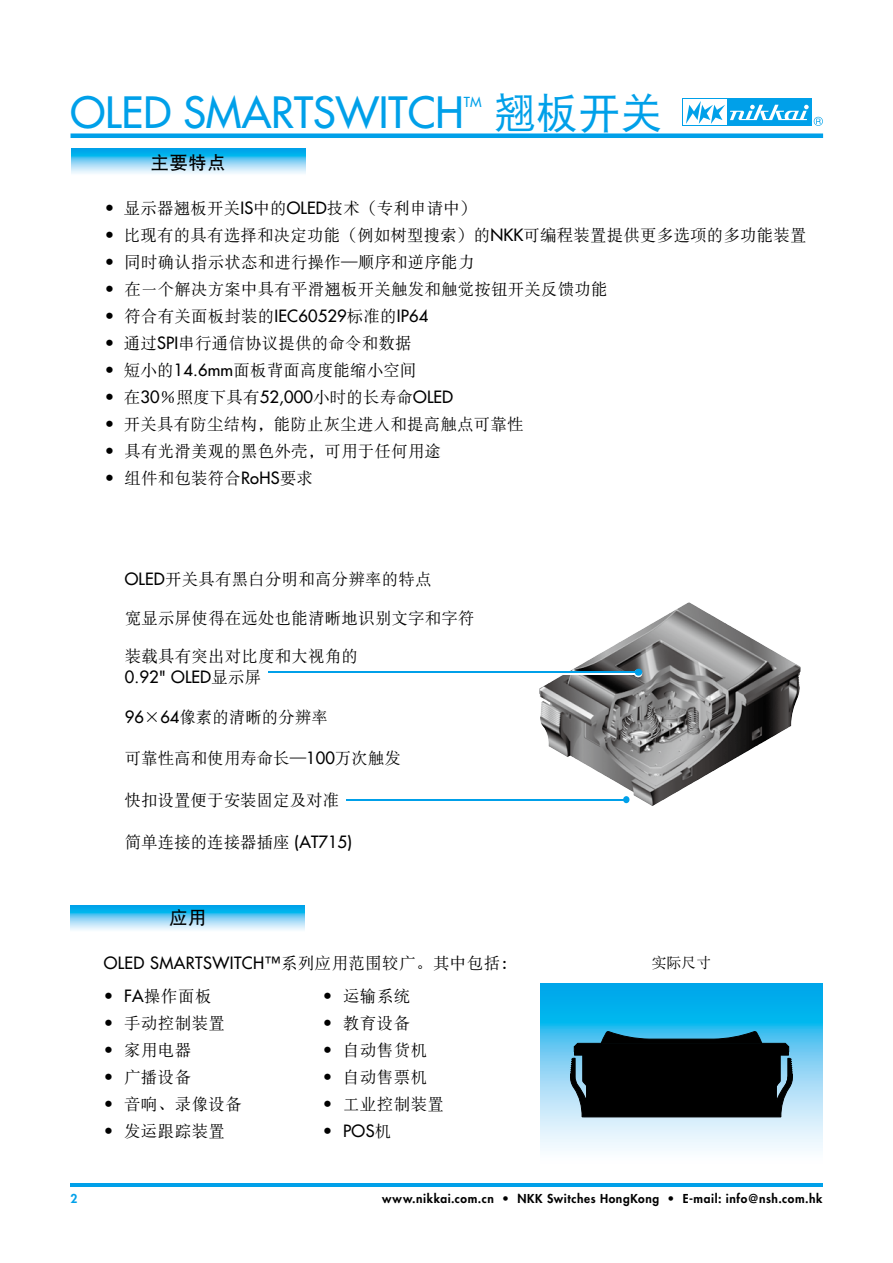
<style>
.page{position:relative;width:893px;height:1263px;background:#fff}
.page>*{position:absolute;margin:0;border:0;box-sizing:border-box;transform-origin:0 0}
.t1{font:42px "Futura";color:#00a0e9}
.t2{font:42px "DFP Hei W5 G Bpc EUC H";color:#00a0e9}
.t3{font:18px "DFP Hei W7 G Bpc EUC H";letter-spacing:.05em;color:#000}
.t4{font:16.5px "DFP Song W5 G Bpc EUC H";letter-spacing:.01em;color:#000}
.t5{font:16.5px "Futura";letter-spacing:.01em;color:#000}
.t6{font:15px "DFP Song W5 G Bpc EUC H";color:#000}
.t7{font:13.5px "Futura";color:#00a0e9}
.t8{font:800 12px "Futura Std";letter-spacing:.05em;color:#000}
.t9{font:800 12px "Futura Std";color:#00a0e9}
.s1{font-family:"Futura"}
.s2{font-family:"DFP Song W5 G Bpc EUC H"}
</style>
<div class="page">
<hr style="left:71px;top:1183px;width:752px;height:3px;background:#00a0e9">
<svg style="left:71px;top:133px;width:752px;height:5px"></svg>
<div style="left:682px;top:99px;width:130px;height:27px;background:#00a0e9"></div>
<div style="left:683px;top:100px;width:44px;height:25px;background:#fff"></div>
<svg style="left:686px;top:101px;width:137px;height:25px"></svg>
<svg style="left:71px;top:148px;width:234px;height:26px"></svg>
<svg style="left:71px;top:905px;width:233px;height:25px"></svg>
<img style="left:540px;top:644px;width:261px;height:161px">
<hr style="left:346px;top:799px;width:280px;height:1px;background:#00a0e9">
<div style="left:623px;top:796px;width:6px;height:7px;background:#00a0e9;border-radius:50%"></div>
<hr style="left:519px;top:673px;width:122px;height:1px;background:#fff">
<svg style="left:634px;top:669px;width:8px;height:8px"></svg>
<hr style="left:268px;top:671px;width:373px;height:2px;background:#00a0e9">
<div style="left:635px;top:669px;width:7px;height:7px;background:#00a0e9;border-radius:50%"></div>
<svg style="left:540px;top:983px;width:282px;height:168px"></svg>
<svg style="left:570px;top:1031px;width:223px;height:86px"></svg>
<h1 class="t1" style="left:71px;top:87px;width:395px">OLED SMARTSWITCH</h1>
<p class="t7" style="left:464px;top:94px;width:19px">TM</p>
<h1 class="t2" style="left:494px;top:92px;width:169px">翘板开关</h1>
<p class="t3" style="left:151px;top:153px;width:76px">主要特点</p>
<p class="t4" style="left:105px;top:200px;width:373px"><span class="s1">•</span> 显示器翘板开关<span class="s1">IS</span>中的<span class="s1">OLED</span>技术（专利申请中）</p>
<p class="t4" style="left:105px;top:227px;width:703px"><span class="s1">•</span> 比现有的具有选择和决定功能（例如树型搜索）的<span class="s1">NKK</span>可编程装置提供更多选项的多功能装置</p>
<p class="t4" style="left:105px;top:254px;width:371px"><span class="s1">•</span> 同时确认指示状态和进行操作—顺序和逆序能力</p>
<p class="t4" style="left:105px;top:281px;width:504px"><span class="s1">•</span> 在一个解决方案中具有平滑翘板开关触发和触觉按钮开关反馈功能</p>
<p class="t5" style="left:105px;top:306px;width:325px">• <span class="s2">符合有关面板封装的</span>IEC60529<span class="s2">标准的</span>IP64</p>
<p class="t4" style="left:105px;top:335px;width:308px"><span class="s1">•</span> 通过<span class="s1">SPI</span>串行通信协议提供的命令和数据</p>
<p class="t4" style="left:105px;top:362px;width:313px"><span class="s1">•</span> 短小的<span class="s1">14.6mm</span>面板背面高度能缩小空间</p>
<p class="t5" style="left:105px;top:387px;width:350px">• <span class="s2">在</span>30<span class="s2">％照度下具有</span>52,000<span class="s2">小时的长寿命</span>OLED</p>
<p class="t4" style="left:105px;top:416px;width:420px"><span class="s1">•</span> 开关具有防尘结构，能防止灰尘进入和提高触点可靠性</p>
<p class="t4" style="left:105px;top:443px;width:338px"><span class="s1">•</span> 具有光滑美观的黑色外壳，可用于任何用途</p>
<p class="t4" style="left:105px;top:470px;width:209px"><span class="s1">•</span> 组件和包装符合<span class="s1">RoHS</span>要求</p>
<p class="t4" style="left:125px;top:571px;width:308px"><span class="s1">OLED</span>开关具有黑白分明和高分辨率的特点</p>
<p class="t4" style="left:125px;top:610px;width:351px">宽显示屏使得在远处也能清晰地识别文字和字符</p>
<p class="t4" style="left:125px;top:648px;width:235px">装载具有突出对比度和大视角的</p>
<p class="t5" style="left:125px;top:666px;width:138px">0.92" OLED<span class="s2">显示屏</span></p>
<p class="t4" style="left:125px;top:709px;width:205px"><span class="s1">96</span>×<span class="s1">64</span>像素的清晰的分辨率</p>
<p class="t4" style="left:125px;top:750px;width:278px">可靠性高和使用寿命长—<span class="s1">100</span>万次触发</p>
<p class="t4" style="left:125px;top:792px;width:216px">快扣设置便于安装固定及对准</p>
<p class="t4" style="left:125px;top:834px;width:229px">简单连接的连接器插座 <span class="s1">(AT715)</span></p>
<p class="t3" style="left:169px;top:909px;width:38px">应用</p>
<p class="t5" style="left:104px;top:952px;width:415px">OLED SMARTSWITCH™<span class="s2">系列应用范围较广。其中包括：</span></p>
<p class="t4" style="left:104px;top:987px;width:109px"><span class="s1">• FA</span>操作面板</p>
<p class="t4" style="left:323px;top:987px;width:89px"><span class="s1">•</span> 运输系统</p>
<p class="t4" style="left:104px;top:1014px;width:123px"><span class="s1">•</span> 手动控制装置</p>
<p class="t4" style="left:323px;top:1014px;width:89px"><span class="s1">•</span> 教育设备</p>
<p class="t4" style="left:104px;top:1041px;width:89px"><span class="s1">•</span> 家用电器</p>
<p class="t4" style="left:323px;top:1041px;width:106px"><span class="s1">•</span> 自动售货机</p>
<p class="t4" style="left:104px;top:1068px;width:89px"><span class="s1">•</span> 广播设备</p>
<p class="t4" style="left:323px;top:1068px;width:106px"><span class="s1">•</span> 自动售票机</p>
<p class="t4" style="left:104px;top:1095px;width:140px"><span class="s1">•</span> 音响、录像设备</p>
<p class="t4" style="left:323px;top:1095px;width:123px"><span class="s1">•</span> 工业控制装置</p>
<p class="t4" style="left:104px;top:1122px;width:123px"><span class="s1">•</span> 发运跟踪装置</p>
<p class="t5" style="left:323px;top:1120px;width:70px">• POS<span class="s2">机</span></p>
<p class="t6" style="left:651px;top:955px;width:61px">实际尺寸</p>
<p class="t9" style="left:71px;top:1191px;width:8px">2</p>
<p class="t8" style="left:382px;top:1191px;width:442px">www.nikkai.com.cn • NKK Switches HongKong • E-mail: info@nsh.com.hk</p>
</div>
